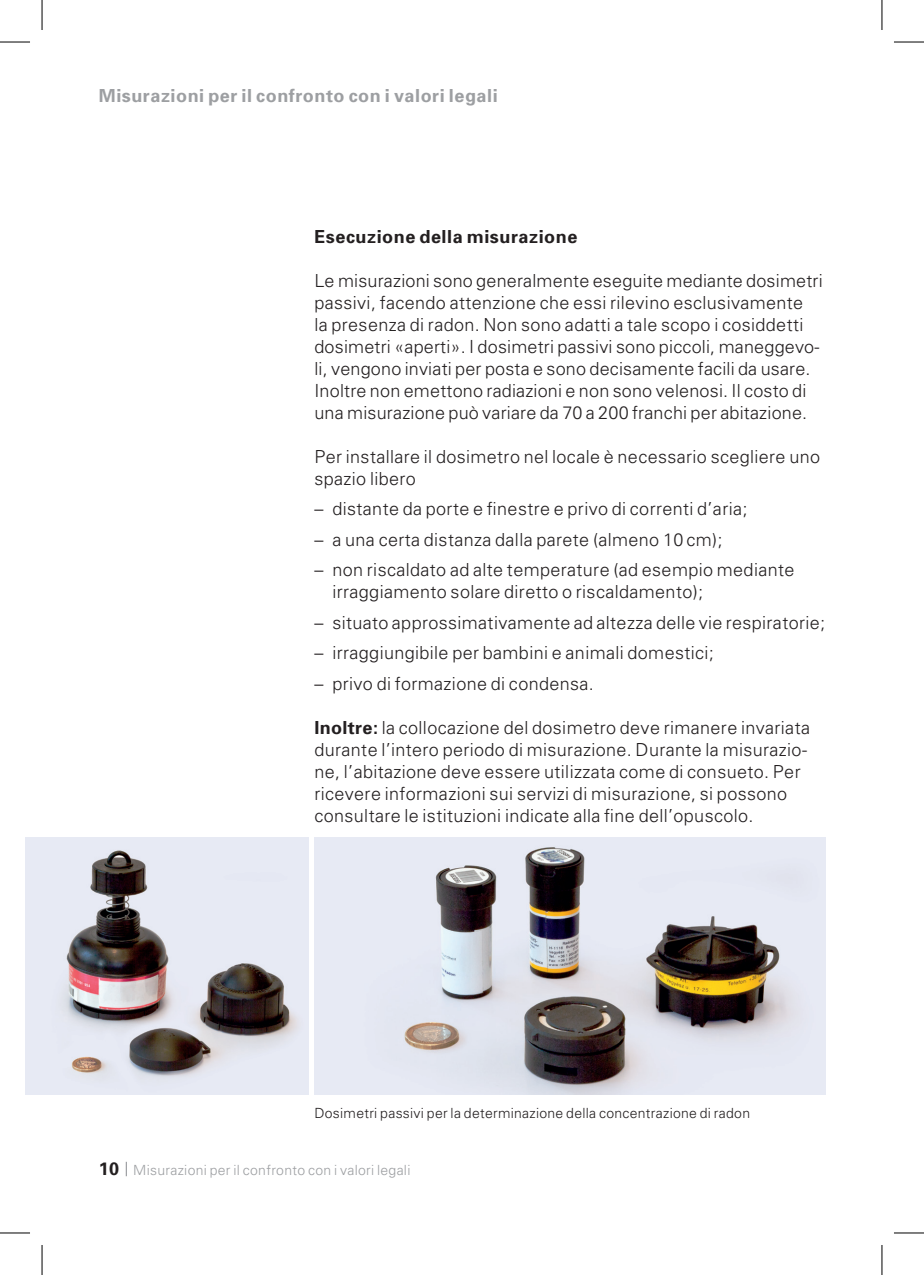
<style>
.page{position:relative;width:924px;height:1275px;background:#fff}
.page>*{position:absolute;margin:0;border:0;box-sizing:border-box;transform-origin:0 0}
.t1{font:300 18px/22px "Univers";letter-spacing:.02em;color:#231f20}
.t2{font:700 18px "Univers";letter-spacing:.03em;color:#9d9fa2}
.t3{font:700 18px "Univers";letter-spacing:.03em;color:#231f20}
.t4{font:300 14px "Univers";letter-spacing:.02em;color:#231f20}
.t5{font:300 14px "Univers";letter-spacing:.02em;color:#9d9fa2}
.s1{font-weight:700}
.s2{font-weight:700;font-size:18px;color:#231f20}
</style>
<div class="page">
<img style="left:25px;top:838px;width:283px;height:256px">
<img style="left:314px;top:838px;width:510px;height:256px">
<svg style="left:126px;top:1161px;width:1px;height:15px"></svg>
<hr style="left:0;top:42px;width:30px;height:1px;background:#000">
<hr style="left:893px;top:42px;width:30px;height:1px;background:#000">
<hr style="left:0;top:1232px;width:30px;height:1px;background:#000">
<hr style="left:893px;top:1232px;width:30px;height:1px;background:#000">
<hr style="left:42px;top:0;width:1px;height:30px;background:#000">
<hr style="left:42px;top:1245px;width:1px;height:30px;background:#000">
<hr style="left:881px;top:0;width:1px;height:30px;background:#000">
<hr style="left:881px;top:1245px;width:1px;height:30px;background:#000">
<p class="t2" style="left:99px;top:84px;width:400px">Misurazioni per il confronto con i valori legali</p>
<p class="t3" style="left:314px;top:224px;width:264px">Esecuzione della misurazione</p>
<p class="t1" style="left:314px;top:269px;width:509px">Le misurazioni sono generalmente eseguite mediante dosimetri passivi, facendo attenzione che essi rilevino esclusivamente<br>la presenza di radon. Non sono adatti a tale scopo i cosiddetti dosimetri «aperti». I dosimetri passivi sono piccoli, maneggevo&shy;li, vengono inviati per posta e sono decisamente facili da usare.<br>Inoltre non emettono radiazioni e non sono velenosi. Il costo di una misurazione può variare da 70 a 200 franchi per abitazione.</p>
<p class="t1" style="left:314px;top:444px;width:507px">Per installare il dosimetro nel locale è necessario scegliere uno spazio libero</p>
<p class="t1" style="left:314px;top:497px;width:434px">– distante da porte e finestre e privo di correnti d’aria;</p>
<p class="t1" style="left:314px;top:528px;width:409px">– a una certa distanza dalla parete (almeno 10 cm);</p>
<p class="t1" style="left:332px;top:558px;width:463px;text-indent:-18px">– non riscaldato ad alte temperature (ad esempio mediante irraggiamento solare diretto o riscaldamento);</p>
<p class="t1" style="left:314px;top:611px;width:512px">– situato approssimativamente ad altezza delle vie respiratorie;</p>
<p class="t1" style="left:314px;top:641px;width:401px">– irraggiungibile per bambini e animali domestici;</p>
<p class="t1" style="left:314px;top:672px;width:281px">– privo di formazione di condensa.</p>
<p class="t1" style="left:314px;top:716px;width:497px"><span class="s1">Inoltre:</span> la collocazione del dosimetro deve rimanere invariata durante l’intero periodo di misurazione. Durante la misurazio&shy;ne, l’abitazione deve essere utilizzata come di consueto. Per ricevere informazioni sui servizi di misurazione, si possono consultare le istituzioni indicate alla fine dell’opuscolo.</p>
<p class="t4" style="left:314px;top:1104px;width:437px">Dosimetri passivi per la determinazione della concentrazione di radon</p>
<p class="t5" style="left:99px;top:1161px;width:313px"><span class="s2">10</span> Misurazioni per il confronto con i valori legali</p>
</div>
